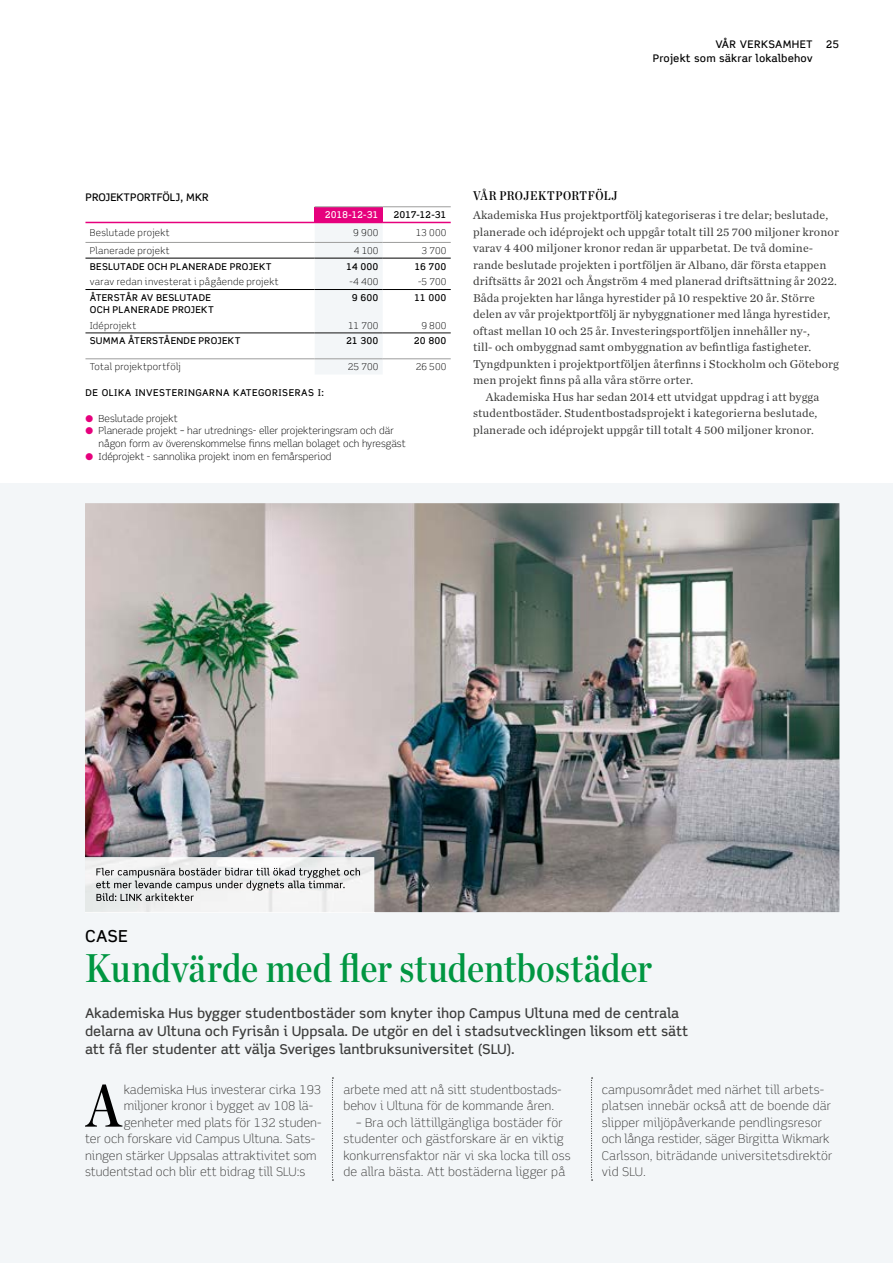
<style>
.page{position:relative;width:893px;height:1263px;background:#fff}
.page>*{position:absolute;margin:0;border:0;box-sizing:border-box;transform-origin:0 0}
.t1{font:60px "Chronicle Deck Cond Semi";color:#000}
.t2{font:40.5px "Chronicle Deck Cond Semi";color:#009641}
.t3{font:16.5px "Scene AH Medium";color:#000}
.t4{font:13.5px/18px "Scene AH Medium";letter-spacing:-.01em;color:#3c3c3b}
.t5{font:12.75px "Chronicle Deck Cond Semi";letter-spacing:.05em;color:#000}
.t6{font:12px "Chronicle Text G1";letter-spacing:.01em;color:#3c3c3b}
.t7{font:12px/16.5px "Scene AH Light";color:#3c3c3b}
.t8{font:10.5px/13.5px "Scene AH Medium";letter-spacing:.01em;color:#000;text-align:right}
.t9{font:9.75px/12.8px "Scene AH Light";color:#000}
.t10{font:9.3px/12px "Scene AH Medium";letter-spacing:.035em;color:#000}
.t11{font:9.3px "Scene AH Light";letter-spacing:.025em;color:#000}
.t12{font:9.3px "Scene AH Medium";color:#fff}
.s1{color:#e6007d}
</style>
<div class="page">
<div style="left:0;top:483px;width:893px;height:780px;background:#f3f6f8"></div>
<svg style="left:332px;top:1078px;width:1px;height:103px"></svg>
<svg style="left:591px;top:1078px;width:2px;height:103px"></svg>
<img style="left:85px;top:503px;width:754px;height:409px">
<img style="left:85px;top:857px;width:289px;height:55px">
<img style="left:96px;top:868px;width:265px;height:10px">
<img style="left:96px;top:880px;width:249px;height:10px">
<img style="left:96px;top:893px;width:98px;height:8px">
<div style="left:315px;top:207px;width:68px;height:15px;background:#e6007d"></div>
<div style="left:315px;top:223px;width:68px;height:151px;background:#f3f6f8"></div>
<hr style="left:85px;top:242px;width:230px;height:1px;background:#9d9d9c">
<hr style="left:85px;top:359px;width:230px;height:1px;background:#9d9d9c">
<hr style="left:315px;top:242px;width:68px;height:1px;background:#9d9d9c">
<hr style="left:383px;top:242px;width:68px;height:1px;background:#9d9d9c">
<hr style="left:315px;top:359px;width:68px;height:1px;background:#9d9d9c">
<hr style="left:383px;top:359px;width:68px;height:1px;background:#9d9d9c">
<hr style="left:85px;top:332px;width:230px;height:1px;background:#131313">
<hr style="left:315px;top:332px;width:68px;height:1px;background:#131313">
<hr style="left:383px;top:332px;width:68px;height:1px;background:#131313">
<hr style="left:315px;top:207px;width:68px;height:1px;background:#9d9d9c">
<hr style="left:383px;top:207px;width:68px;height:1px;background:#9d9d9c">
<hr style="left:85px;top:222px;width:230px;height:1px;background:#e6007d">
<hr style="left:315px;top:222px;width:68px;height:1px;background:#e6007d">
<hr style="left:383px;top:222px;width:68px;height:1px;background:#e6007d">
<hr style="left:85px;top:258px;width:230px;height:1px;background:#000">
<hr style="left:315px;top:258px;width:68px;height:1px;background:#000">
<hr style="left:383px;top:258px;width:68px;height:1px;background:#000">
<hr style="left:85px;top:289px;width:230px;height:1px;background:#000">
<hr style="left:315px;top:289px;width:68px;height:1px;background:#000">
<hr style="left:383px;top:289px;width:68px;height:1px;background:#000">
<p class="t8" style="left:653px;top:38px;width:161px">VÅR VERKSAMHET<br>Projekt som säkrar lokalbehov</p>
<p class="t8" style="left:826px;top:38px;width:15px">25</p>
<p class="t8" style="left:85px;top:190px;width:125px">PROJEKTPORTFÖLJ, MKR</p>
<p class="t12" style="left:325px;top:209px;width:55px">2018-12-31</p>
<p class="t10" style="left:394px;top:209px;width:54px">2017-12-31</p>
<p class="t11" style="left:90px;top:227px;width:82px">Beslutade projekt</p>
<p class="t11" style="left:353px;top:227px;width:27px">9 900</p>
<p class="t11" style="left:416px;top:227px;width:32px">13 000</p>
<p class="t11" style="left:90px;top:245px;width:81px">Planerade projekt</p>
<p class="t11" style="left:354px;top:245px;width:26px">4 100</p>
<p class="t11" style="left:421px;top:245px;width:26px">3 700</p>
<p class="t10" style="left:90px;top:260px;width:183px">BESLUTADE OCH PLANERADE PROJEKT</p>
<p class="t10" style="left:346px;top:260px;width:34px">14 000</p>
<p class="t10" style="left:414px;top:260px;width:34px">16 700</p>
<p class="t11" style="left:90px;top:276px;width:190px">varav redan investerat i pågående projekt</p>
<p class="t11" style="left:350px;top:276px;width:30px">-4 400</p>
<p class="t11" style="left:418px;top:276px;width:30px">-5 700</p>
<p class="t10" style="left:90px;top:291px;width:126px">ÅTERSTÅR AV BESLUTADE<br>OCH PLANERADE PROJEKT</p>
<p class="t10" style="left:352px;top:291px;width:28px">9 600</p>
<p class="t10" style="left:414px;top:291px;width:34px">11 000</p>
<p class="t11" style="left:90px;top:320px;width:48px">Idéprojekt</p>
<p class="t11" style="left:348px;top:320px;width:32px">11 700</p>
<p class="t11" style="left:421px;top:320px;width:27px">9 800</p>
<p class="t10" style="left:90px;top:335px;width:152px">SUMMA ÅTERSTÅENDE PROJEKT</p>
<p class="t10" style="left:346px;top:335px;width:34px">21 300</p>
<p class="t10" style="left:414px;top:335px;width:34px">20 800</p>
<p class="t11" style="left:90px;top:361px;width:93px">Total projektportfölj</p>
<p class="t11" style="left:348px;top:361px;width:32px">25 700</p>
<p class="t11" style="left:416px;top:361px;width:32px">26 500</p>
<p class="t10" style="left:85px;top:387px;width:240px">DE OLIKA INVESTERINGARNA KATEGORISERAS I:</p>
<p class="t9" style="left:85px;top:412px;width:94px"><span class="s1">●</span> Beslutade projekt</p>
<p class="t9" style="left:99px;top:425px;width:309px;text-indent:-13px"><span class="s1">●</span> Planerade projekt – har utrednings- eller projekt eringsram och där någon form av överenskommelse finns mellan bolaget och hyresgäst</p>
<p class="t9" style="left:85px;top:450px;width:248px"><span class="s1">●</span> Idéprojekt - sannolika projekt inom en femårsperiod</p>
<p class="t5" style="left:473px;top:186px;width:146px">VÅR PROJEKTPORTFÖLJ</p>
<p class="t6" style="left:473px;top:206px;width:357px">Akademiska Hus projektportfölj kategoriseras i tre delar; beslutade,</p>
<p class="t6" style="left:473px;top:222px;width:367px">planerade och idéprojekt och uppgår totalt till 25 700 miljoner kronor</p>
<p class="t6" style="left:473px;top:239px;width:342px">varav 4 400 miljoner kronor redan är upparbetat. De två domine-</p>
<p class="t6" style="left:473px;top:255px;width:355px">rande beslutade projekten i portföljen är Albano, där första etappen</p>
<p class="t6" style="left:473px;top:272px;width:365px">driftsätts år 2021 och Ångström 4 med planerad driftsättning år 2022.</p>
<p class="t6" style="left:473px;top:288px;width:343px">Båda projekten har långa hyrestider på 10 respektive 20 år. Större</p>
<p class="t6" style="left:473px;top:305px;width:359px">delen av vår projektportfölj är nybyggnationer med långa hyrestider,</p>
<p class="t6" style="left:473px;top:321px;width:338px">oftast mellan 10 och 25 år. Investeringsportföljen innehåller ny-,</p>
<p class="t6" style="left:473px;top:338px;width:340px">till- och ombyggnad samt ombyggnation av befintliga fastigheter.</p>
<p class="t6" style="left:473px;top:354px;width:367px">Tyngdpunkten i projektportföljen återfinns i Stockholm och Göteborg</p>
<p class="t6" style="left:473px;top:371px;width:222px">men projekt finns på alla våra större orter.</p>
<p class="t6" style="left:486px;top:387px;width:335px">Akademiska Hus har sedan 2014 ett utvidgat uppdrag i att bygga</p>
<p class="t6" style="left:473px;top:404px;width:346px">studentbostäder. Studentbostadsprojekt i kategorierna beslutade,</p>
<p class="t6" style="left:473px;top:420px;width:342px">planerade och idéprojekt uppgår till totalt 4 500 miljoner kronor.</p>
<h3 class="t3" style="left:85px;top:925px;width:44px">CASE</h3>
<h2 class="t2" style="left:85px;top:937px;width:569px">Kundvärde med fler studentbostäder</h2>
<p class="t4" style="left:85px;top:1004px;width:605px">Akademiska Hus bygger studentbostäder som knyter ihop Campus Ultuna med de centrala delarna av Ultuna och Fyrisån i Uppsala. De utgör en del i stadsutvecklingen liksom ett sätt att få fler studenter att välja Sveriges lantbruksuniversitet (SLU).</p>
<h1 class="t1" style="left:86px;top:1059px;width:37px">A</h1>
<p class="t7" style="left:124px;top:1081px;width:199px">kademiska Hus investerar cirka 193</p>
<p class="t7" style="left:343px;top:1081px;width:220px">arbete med att nå sitt studentbostads&shy;behov i Ultuna för de kommande åren.</p>
<p class="t7" style="left:343px;top:1114px;width:229px;text-align:center">– Bra och lättillgängliga bostäder för studenter och gästforskare är en viktig konkurrensfaktor när vi ska locka till oss de allra bästa. Att bostäderna ligger på</p>
<p class="t7" style="left:602px;top:1081px;width:232px">campusområdet med närhet till arbets&shy;platsen innebär också att de boende där slipper miljöpåverkande pendlingsresor och långa restider, säger Birgitta Wikmark Carlsson, biträdande universitetsdirektör vid SLU.</p>
<p class="t7" style="left:124px;top:1098px;width:191px">miljoner kronor i bygget av 108 lä-</p>
<p class="t7" style="left:124px;top:1114px;width:199px">genheter med plats för 132 studen-</p>
<p class="t7" style="left:85px;top:1131px;width:232px">ter och forskare vid Campus Ultuna. Sats-</p>
<p class="t7" style="left:85px;top:1147px;width:233px">ningen stärker Uppsalas attraktivitet som</p>
<p class="t7" style="left:85px;top:1164px;width:222px">studentstad och blir ett bidrag till SLU:s</p>
</div>
